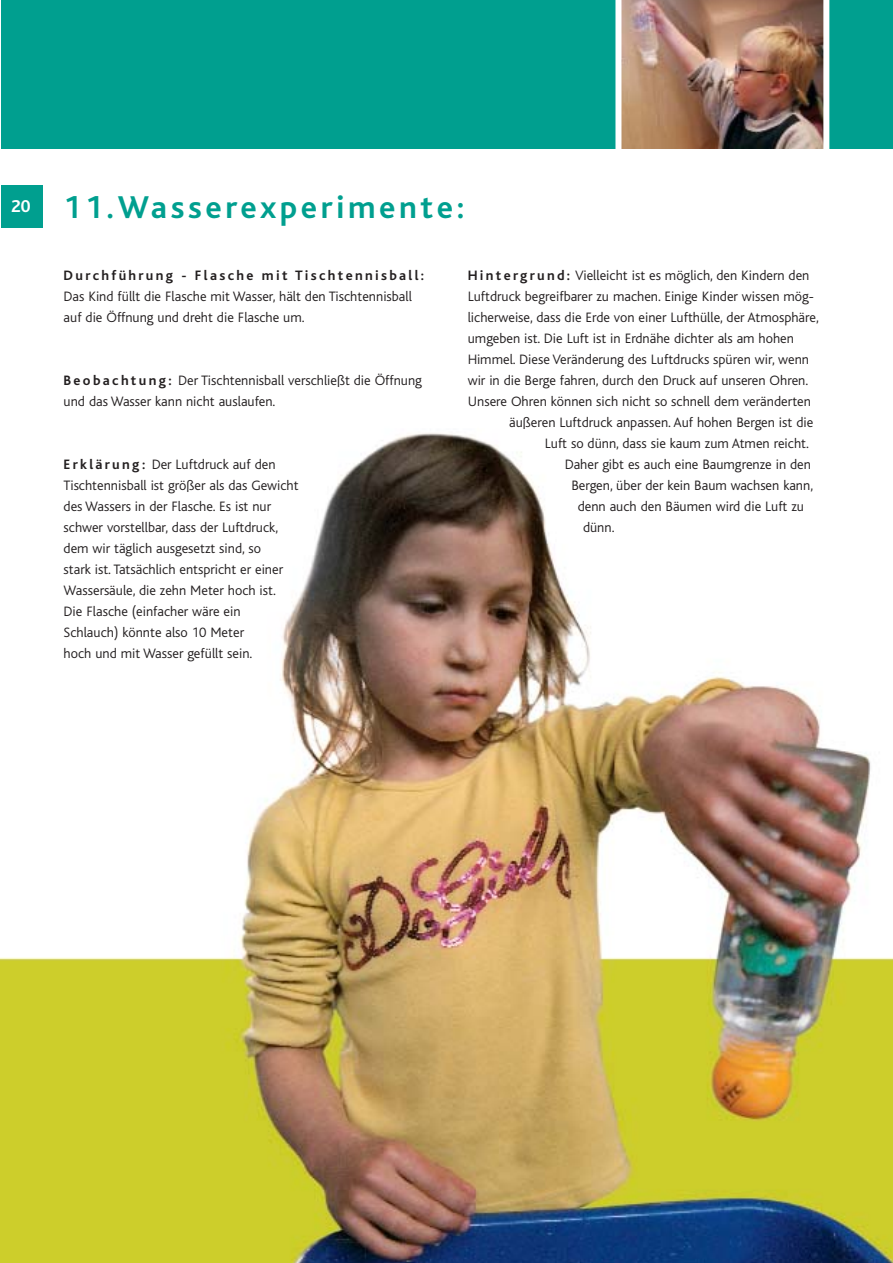
<style>
.page{position:relative;width:893px;height:1263px;background:#fff}
.page>*{position:absolute;margin:0;border:0;box-sizing:border-box;transform-origin:0 0}
.t1{font:700 33px "Bliss";letter-spacing:.11em;color:#009f8f}
.t2{font:700 18px "Bliss";color:#fff}
.t3{font:300 14.25px/21px "Bliss";color:#231f20}
.t4{font:700 14.25px "Bliss";letter-spacing:.16em;color:#231f20}
.s1{font-weight:700}
</style>
<div class="page">
<img style="left:1px;top:185px;width:891px;height:1077px">
<div style="left:1px;top:185px;width:41px;height:43px;background:#009f8f"></div>
<div style="left:1px;top:0;width:891px;height:149px;background:#009f8f"></div>
<img style="left:621px;top:0;width:202px;height:149px">
<div style="left:615px;top:0;width:6px;height:166px;background:#fff"></div>
<div style="left:823px;top:0;width:6px;height:166px;background:#fff"></div>
<p class="t2" style="left:11px;top:199px;width:21px">20</p>
<h1 class="t1" style="left:64px;top:194px;width:402px">11.Wasserexperimente:</h1>
<p class="t4" style="left:64px;top:269px;width:362px">Durchführung - Flasche mit Tischtennisball:</p>
<p class="t3" style="left:64px;top:287px;width:350px">Das Kind füllt die Flasche mit Wasser, hält den Tischtennisball auf die Öffnung und dreht die Flasche um.</p>
<p class="t3" style="left:64px;top:371px;width:360px"><span class="s1">B e o b a c h t u n g :</span> Der Tischtennisball verschließt die Öffnung und das Wasser kann nicht auslaufen.</p>
<p class="t3" style="left:64px;top:455px;width:236px"><span class="s1">E r k l ä ru n g :</span> Der Luftdruck auf den Tischtennisball ist größer als das Gewicht des Wassers in der Flasche. Es ist nur schwer vorstellbar, dass der Luftdruck, dem wir täglich ausgesetzt sind, so<br>stark ist. Tatsächlich entspricht er einer Wassersäule, die zehn Meter hoch ist.<br>Die Flasche (einfacher wäre ein Schlauch) könnte also 10 Meter<br>hoch und mit Wasser gefüllt sein.</p>
<p class="t3" style="left:468px;top:266px;width:343px"><span class="s1">Hi n t e rg ru n d :</span> Vielleicht ist es möglich, den Kindern den</p>
<p class="t3" style="left:468px;top:287px;width:348px">Luftdruck begreifbarer zu machen. Einige Kinder wissen mög-</p>
<p class="t3" style="left:468px;top:308px;width:352px">licherweise, dass die Erde von einer Lufthülle, der Atmosphäre,</p>
<p class="t3" style="left:468px;top:329px;width:328px">umgeben ist. Die Luft ist in Erdnähe dichter als am hohen</p>
<p class="t3" style="left:468px;top:350px;width:343px">Himmel. Diese Veränderung des Luftdrucks spüren wir, wenn</p>
<p class="t3" style="left:468px;top:371px;width:342px">wir in die Berge fahren, durch den Druck auf unseren Ohren.</p>
<p class="t3" style="left:468px;top:392px;width:345px">Unsere Ohren können sich nicht so schnell dem veränderten</p>
<p class="t3" style="left:509px;top:413px;width:305px">äußeren Luftdruck anpassen. Auf hohen Bergen ist die</p>
<p class="t3" style="left:545px;top:434px;width:265px">Luft so dünn, dass sie kaum zum Atmen reicht.</p>
<p class="t3" style="left:564px;top:455px;width:248px">Daher gibt es auch eine Baumgrenze in den</p>
<p class="t3" style="left:571px;top:476px;width:243px">Bergen, über der kein Baum wachsen kann,</p>
<p class="t3" style="left:577px;top:497px;width:228px">denn auch den Bäumen wird die Luft zu</p>
<p class="t3" style="left:583px;top:518px;width:33px">dünn.</p>
</div>
